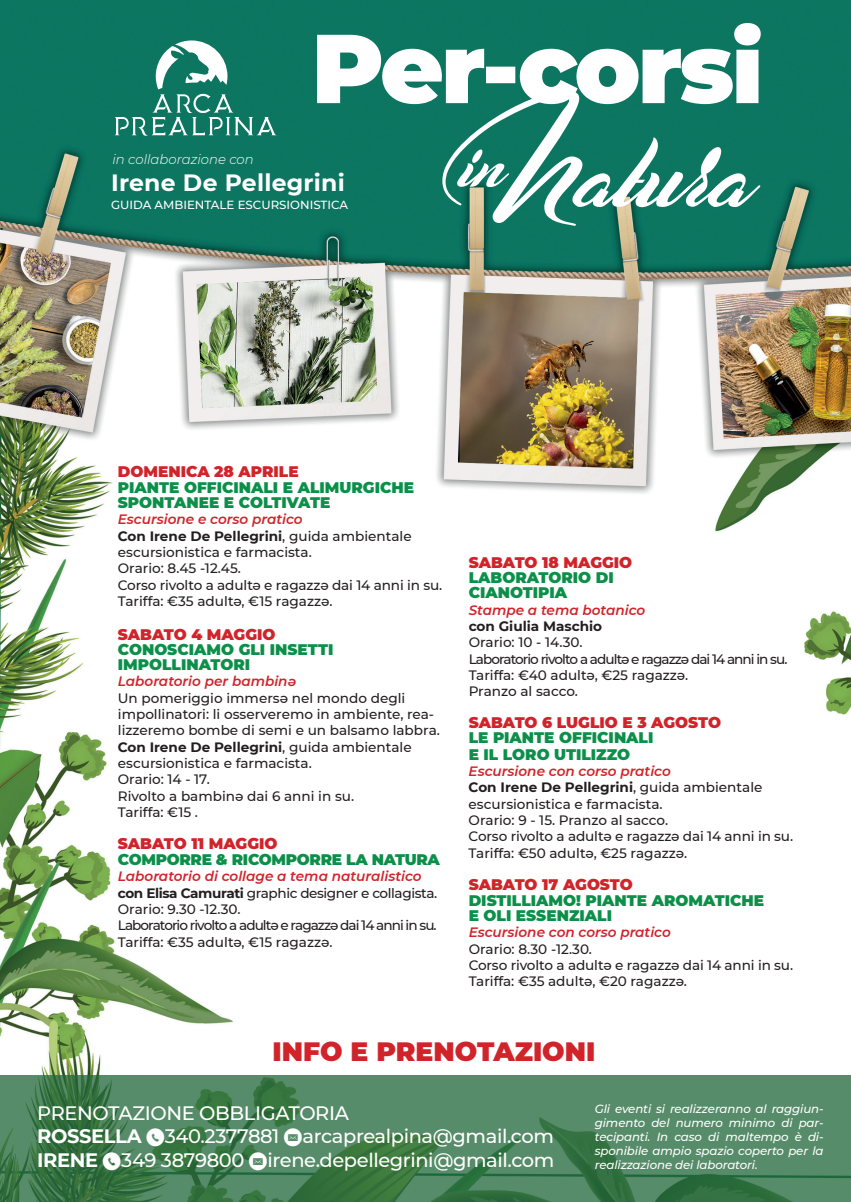
<style>
.page{position:relative;width:851px;height:1202px;background:#fff}
.page>*{position:absolute;margin:0;border:0;box-sizing:border-box;transform-origin:0 0}
.t1{font:900 26.4px "Montserrat";color:#d1232a}
.t2{font:700 23.6px "Montserrat";letter-spacing:.01em;color:#fff}
.t3{font:500 19.4px/23.4px "Montserrat";letter-spacing:-.02em;color:#fff}
.t4{font:900 15.4px/15.4px "Montserrat";color:#0b8f49}
.t5{font:900 15.4px "Montserrat";color:#d1232a}
.t6{font:900 15.4px "Montserrat";letter-spacing:-.02em;color:#0b8f49}
.t7{font:500 13.6px/16.4px "Montserrat";color:#231f20}
.t8{font:500 13.6px/16.4px "Montserrat";letter-spacing:-.03em;color:#231f20}
.t9{font:500 13.6px/16.4px "Montserrat";letter-spacing:-.025em;color:#231f20}
.t10{font:italic 600 13.6px "Montserrat";color:#d1232a}
.t11{font:700 13.6px "Montserrat";color:#231f20}
.t12{font:italic 300 13.2px "Montserrat";color:#fff}
.t13{font:italic 500 11.8px/14.2px "Montserrat";letter-spacing:-.01em;color:#fff;text-align:justify}
.t14{font:500 11.8px "Montserrat";color:#fff}
.s1{font-weight:600;font-style:italic;color:#d1232a}
.s2{font-weight:700}
.s3{font-family:"Social Media Circled";font-weight:400;font-size:17.6px}
</style>
<div class="page">
<img style="left:0;top:0;width:850px;height:1075px">
<svg style="left:0;top:1075px;width:850px;height:127px;background:#4b835c"></svg>
<svg style="left:317px;top:23px;width:443px;height:81px"></svg>
<svg style="left:441px;top:91px;width:319px;height:135px;fill:#0d7661"></svg>
<svg style="left:457px;top:149px;width:52px;height:38px"></svg>
<svg style="left:114px;top:40px;width:163px;height:96px;background:#368d7c"></svg>
<p class="t12" style="left:112px;top:151px;width:143px">in collaborazione con</p>
<h2 class="t2" style="left:111px;top:166px;width:235px">Irene De Pellegrini</h2>
<p class="t14" style="left:111px;top:197px;width:238px">GUIDA AMBIENTALE ESCURSIONISTICA</p>
<p class="t5" style="left:118px;top:460px;width:182px">DOMENICA 28 APRILE</p>
<p class="t4" style="left:118px;top:478px;width:298px">PIANTE OFFICINALI E ALIMURGICHE<br>SPONTANEE E COLTIVATE</p>
<p class="t7" style="left:118px;top:511px;width:326px"><span class="s1">Escursione e corso pratico<br></span><span class="s2">Con Irene De Pellegrini</span>, guida ambientale escursionistica e farmacista.<br>Orario: 8.45 -12.45.<br>Corso rivolto a adultə e ragazzə dai 14 anni in su.<br>Tariffa: €35 adultə, €15 ragazzə.</p>
<p class="t5" style="left:118px;top:622px;width:159px">SABATO 4 MAGGIO</p>
<p class="t4" style="left:118px;top:641px;width:217px">CONOSCIAMO GLI INSETTI<br>IMPOLLINATORI</p>
<p class="t10" style="left:118px;top:672px;width:180px">Laboratorio per bambinə</p>
<p class="t7" style="left:118px;top:689px;width:323px">Un pomeriggio immersə nel mondo degli impollinatori: li osserveremo in ambiente, rea&shy;lizzeremo bombe di semi e un balsamo labbra.<br><span class="s2">Con Irene De Pellegrini</span>, guida ambientale escursionistica e farmacista.<br>Orario: 14 - 17.<br>Rivolto a bambinə dai 6 anni in su.<br>Tariffa: €15 .</p>
<p class="t5" style="left:118px;top:832px;width:161px">SABATO 11 MAGGIO</p>
<p class="t6" style="left:118px;top:848px;width:323px">COMPORRE &amp; RICOMPORRE LA NATURA</p>
<p class="t8" style="left:118px;top:868px;width:321px"><span class="s1">Laboratorio di collage a tema naturalistico </span><span class="s2">con Elisa Camurati</span> graphic designer e collagista.<br>Orario: 9.30 -12.30.<br>Laboratorio rivolto a adultə e ragazzə dai 14 anni in su.<br>Tariffa: €35 adultə, €15 ragazzə.</p>
<p class="t5" style="left:468px;top:551px;width:165px">SABATO 18 MAGGIO</p>
<p class="t4" style="left:468px;top:569px;width:147px">LABORATORIO DI<br>CIANOTIPIA</p>
<p class="t10" style="left:468px;top:600px;width:178px">Stampe a tema botanico</p>
<p class="t11" style="left:468px;top:616px;width:135px">con Giulia Maschio</p>
<p class="t9" style="left:468px;top:634px;width:320px">Orario: 10 - 14.30.<br>Laboratorio rivolto a adultə e ragazzə dai 14 anni in su.<br>Tariffa: €40 adultə, €25 ragazzə.<br>Pranzo al sacco.</p>
<p class="t5" style="left:468px;top:711px;width:254px">SABATO 6 LUGLIO E 3 AGOSTO</p>
<p class="t4" style="left:468px;top:729px;width:186px;line-height:16.4px">LE PIANTE OFFICINALI<br>E IL LORO UTILIZZO</p>
<p class="t7" style="left:468px;top:762px;width:326px"><span class="s1">Escursione con corso pratico<br></span><span class="s2">Con Irene De Pellegrini</span>, guida ambientale escursionistica e farmacista.<br>Orario: 9 - 15. Pranzo al sacco.<br>Corso rivolto a adultə e ragazzə dai 14 anni in su.<br>Tariffa: €50 adultə, €25 ragazzə.</p>
<p class="t5" style="left:468px;top:873px;width:165px">SABATO 17 AGOSTO</p>
<p class="t4" style="left:468px;top:891px;width:297px">DISTILLIAMO! PIANTE AROMATICHE<br>E OLI ESSENZIALI</p>
<p class="t10" style="left:468px;top:923px;width:204px">Escursione con corso pratico</p>
<p class="t7" style="left:468px;top:940px;width:326px">Orario: 8.30 -12.30.<br>Corso rivolto a adultə e ragazzə dai 14 anni in su.<br>Tariffa: €35 adultə, €20 ragazzə.</p>
<h1 class="t1" style="left:272px;top:1032px;width:324px">INFO E PRENOTAZIONI</h1>
<h3 class="t3" style="left:37px;top:1101px;width:518px">PRENOTAZIONE OBBLIGATORIA<br><span class="s2">ROSSELLA</span> <span class="s3">m</span>340.2377881 <span class="s3">k</span>arcaprealpina@gmail.com<br><span class="s2">IRENE</span> <span class="s3">m</span>349 3879800 <span class="s3">k</span>irene.depellegrini@gmail.com</h3>
<p class="t13" style="left:594px;top:1101px;width:230px">Gli eventi si realizzeranno al raggiun&shy;gimento del numero minimo di par&shy;tecipanti. In caso di maltempo è di&shy;sponibile ampio spazio coperto per la realizzazione dei laboratori.</p>
</div>
